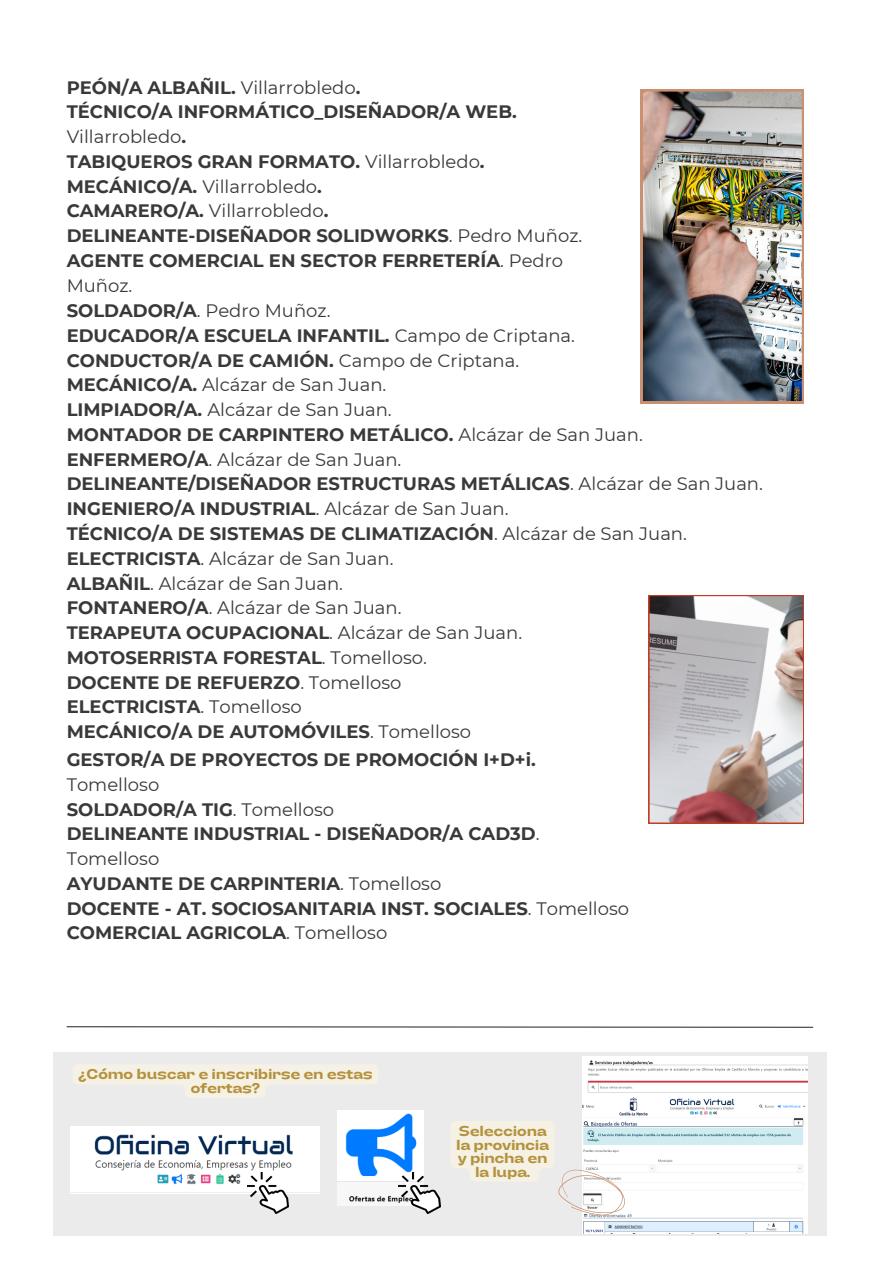
<style>
.page{position:relative;width:893px;height:1264px;background:#fff}
.page>*{position:absolute;margin:0;border:0;box-sizing:border-box;transform-origin:0 0}
.t1{font:700 18px/24.8px "Montserrat";color:#393939}
.t2{font:18px "Montserrat";color:#393939}
.t3{font:700 expanded 14.1px/13.5px "Lazord";letter-spacing:-.03em;color:#b4923c;text-align:center}
.s1{font-weight:400}
.s2{font-weight:700}
</style>
<div class="page">
<img style="left:640px;top:89px;width:163px;height:314px">
<div style="left:53px;top:1052px;width:773px;height:183px;background:#ebebeb"></div>
<img style="left:70px;top:1126px;width:249px;height:66px">
<img style="left:337px;top:1110px;width:86px;height:95px">
<img style="left:582px;top:1056px;width:225px;height:177px">
<img style="left:247px;top:1172px;width:42px;height:41px">
<img style="left:398px;top:1172px;width:42px;height:41px">
<svg style="left:73px;top:1065px;width:305px;height:32px"></svg>
<svg style="left:451px;top:1120px;width:178px;height:113px"></svg>
<svg style="left:66px;top:1026px;width:748px;height:2px"></svg>
<svg style="left:648px;top:595px;width:155px;height:228px;background:#bdb2b2"></svg>
<p class="t1" style="left:67px;top:75px;width:295px">PEÓN/A ALBAÑIL. <span class="s1">Villarrobledo</span>.</p>
<p class="t1" style="left:67px;top:100px;width:451px">TÉCNICO/A INFORMÁTICO_DISEÑADOR/A WEB.<br><span class="s1">Villarrobledo</span>.</p>
<p class="t1" style="left:67px;top:149px;width:419px">TABIQUEROS GRAN FORMATO. <span class="s1">Villarrobledo</span>.</p>
<p class="t2" style="left:67px;top:175px;width:257px"><span class="s2">MECÁNICO/A.</span> Villarrobledo<span class="s2">.</span></p>
<p class="t2" style="left:67px;top:200px;width:263px"><span class="s2">CAMARERO/A.</span> Villarrobledo<span class="s2">.</span></p>
<p class="t1" style="left:67px;top:223px;width:517px">DELINEANTE-DISEÑADOR SOLIDWORKS<span class="s1">. Pedro Muñoz.</span></p>
<p class="t1" style="left:67px;top:248px;width:498px">AGENTE COMERCIAL EN SECTOR FERRETERÍA<span class="s1">. Pedro<br>Muñoz.</span></p>
<p class="t2" style="left:67px;top:299px;width:265px"><span class="s2">SOLDADOR/A</span>. Pedro Muñoz.</p>
<p class="t1" style="left:67px;top:323px;width:510px">EDUCADOR/A ESCUELA INFANTIL. <span class="s1">Campo de Criptana.</span></p>
<p class="t1" style="left:67px;top:348px;width:454px">CONDUCTOR/A DE CAMIÓN. <span class="s1">Campo de Criptana.</span></p>
<p class="t2" style="left:67px;top:374px;width:321px"><span class="s2">MECÁNICO/A.</span> Alcázar de San Juan.</p>
<p class="t2" style="left:67px;top:399px;width:326px"><span class="s2">LIMPIADOR/A.</span> Alcázar de San Juan.</p>
<p class="t1" style="left:67px;top:422px;width:577px">MONTADOR DE CARPINTERO METÁLICO. <span class="s1">Alcázar de San Juan.</span></p>
<p class="t2" style="left:67px;top:448px;width:336px"><span class="s2">ENFERMERO/A</span>. Alcázar de San Juan.</p>
<p class="t1" style="left:67px;top:471px;width:697px">DELINEANTE/DISEÑADOR ESTRUCTURAS METÁLICAS<span class="s1">. Alcázar de San Juan.</span></p>
<p class="t1" style="left:67px;top:496px;width:443px">INGENIERO/A INDUSTRIAL<span class="s1">. Alcázar de San Juan.</span></p>
<p class="t1" style="left:67px;top:521px;width:621px">TÉCNICO/A DE SISTEMAS DE CLIMATIZACIÓN<span class="s1">. Alcázar de San Juan.</span></p>
<p class="t2" style="left:67px;top:547px;width:328px"><span class="s2">ELECTRICISTA</span>. Alcázar de San Juan.</p>
<p class="t2" style="left:67px;top:572px;width:278px"><span class="s2">ALBAÑIL</span>. Alcázar de San Juan.</p>
<p class="t2" style="left:67px;top:597px;width:336px"><span class="s2">FONTANERO/A</span>. Alcázar de San Juan.</p>
<p class="t1" style="left:67px;top:620px;width:457px">TERAPEUTA OCUPACIONAL<span class="s1">. Alcázar de San Juan.</span></p>
<p class="t1" style="left:67px;top:645px;width:362px">MOTOSERRISTA FORESTAL<span class="s1">. Tomelloso.</span></p>
<p class="t1" style="left:67px;top:669px;width:336px">DOCENTE DE REFUERZO<span class="s1">. Tomelloso</span></p>
<p class="t1" style="left:67px;top:694px;width:236px">ELECTRICISTA<span class="s1">. Tomelloso</span></p>
<p class="t1" style="left:67px;top:719px;width:406px">MECÁNICO/A DE AUTOMÓVILES<span class="s1">. Tomelloso</span></p>
<p class="t1" style="left:67px;top:747px;width:470px">GESTOR/A DE PROYECTOS DE PROMOCIÓN I+D+i.<br><span class="s1">Tomelloso</span></p>
<p class="t1" style="left:67px;top:796px;width:269px">SOLDADOR/A TIG<span class="s1">. Tomelloso</span></p>
<p class="t1" style="left:67px;top:821px;width:474px">DELINEANTE INDUSTRIAL - DISEÑADOR/A CAD3D<span class="s1">.<br>Tomelloso</span></p>
<p class="t1" style="left:67px;top:871px;width:376px">AYUDANTE DE CARPINTERIA<span class="s1">. Tomelloso</span></p>
<p class="t1" style="left:67px;top:895px;width:564px">DOCENTE - AT. SOCIOSANITARIA INST. SOCIALES<span class="s1">. Tomelloso</span></p>
<p class="t1" style="left:67px;top:920px;width:322px">COMERCIAL AGRICOLA<span class="s1">. Tomelloso</span></p>
<p class="t3" style="left:78px;top:1067px;width:296px">¿Cómo buscar e inscribirse en estas ofertas?</p>
<p class="t3" style="left:456px;top:1124px;width:94px">Selecciona la provincia y pincha en la lupa.</p>
</div>
